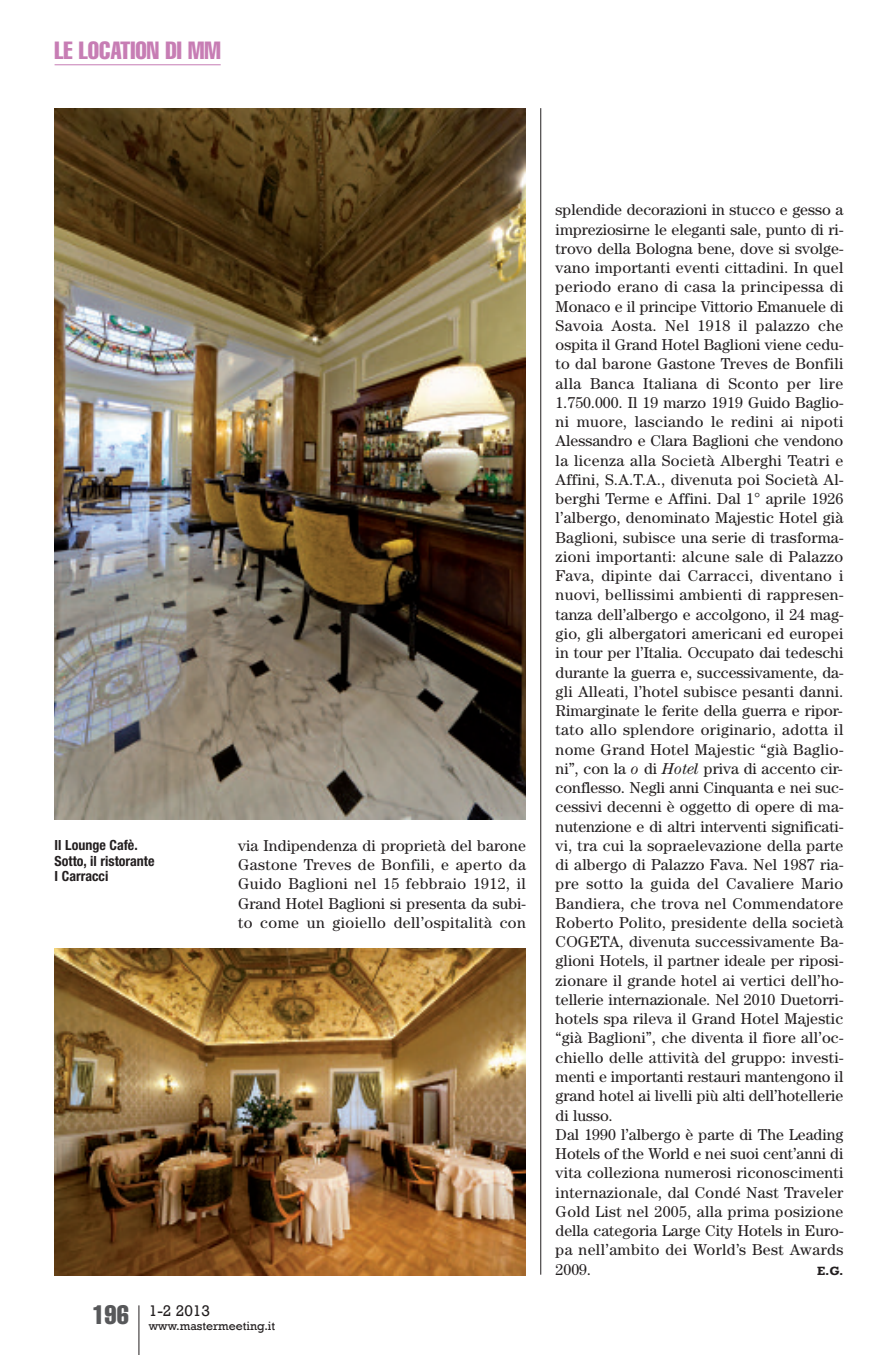
<style>
.page{position:relative;width:893px;height:1355px;background:#fff}
.page>*{position:absolute;margin:0;border:0;box-sizing:border-box;transform-origin:0 0}
.t1{font:extra-condensed 24.5px "Helvetica";color:#c77db4}
.t2{font:15.75px/19.2px "Century";letter-spacing:.01em;color:#231f20;text-align:justify}
.t3{font:15.75px "Rockwell";color:#231f20}
.t4{font:700 condensed 14px/15.8px "Helvetica Neue";color:#231f20}
.t5{font:12.25px "Rockwell";color:#231f20}
.t6{font:700 12.25px "Rockwell";color:#231f20}
.s1{font-style:italic}
</style>
<div class="page">
<hr style="left:138px;top:1305px;width:1px;height:49px;background:#231f20">
<hr style="left:55px;top:64px;width:166px;height:1px;background:#c77db4">
<hr style="left:540px;top:108px;width:1px;height:1166px;background:#231f20">
<img style="left:55px;top:108px;width:471px;height:711px">
<img style="left:55px;top:948px;width:471px;height:327px">
<h1 class="t1" style="left:55px;top:42px;width:168px">LE LOCATION DI MM</h1>
<p class="t4" style="left:55px;top:838px;width:101px">Il Lounge Cafè.<br>Sotto, il ristorante<br>I Carracci</p>
<p class="t2" style="left:238px;top:837px;width:289px">via Indipendenza di proprietà del barone Gastone Treves de Bonfili, e aperto da Guido Baglioni nel 15 febbraio 1912, il Grand Hotel Baglioni si presenta da subi&shy;to come un gioiello dell’ospitalità con</p>
<p class="t5" style="left:92px;top:1318px;width:184px"><sup>196</sup> www.mastermeeting.it</p>
<p class="t3" style="left:149px;top:1300px;width:63px">1-2 2013</p>
<p class="t2" style="left:556px;top:202px;width:289px;text-align:left">splendide decorazioni in stucco e gesso a impreziosirne le eleganti sale, punto di ri&shy;trovo della Bologna bene, dove si svolge&shy;vano importanti eventi cittadini. In quel periodo erano di casa la principessa di Monaco e il principe Vittorio Emanuele di Savoia Aosta. Nel 1918 il palazzo che ospita il Grand Hotel Baglioni viene cedu&shy;to dal barone Gastone Treves de Bonfili alla Banca Italiana di Sconto per lire 1.750.000. Il 19 marzo 1919 Guido Baglio&shy;ni muore, lasciando le redini ai nipoti Alessandro e Clara Baglioni che vendono la licenza alla Società Alberghi Teatri e Affini, S.A.T.A., divenuta poi Società Al&shy;berghi Terme e Affini. Dal 1° aprile 1926 l’albergo, denominato Majestic Hotel già Baglioni, subisce una serie di trasforma&shy;zioni importanti: alcune sale di Palazzo Fava, dipinte dai Carracci, diventano i nuovi, bellissimi ambienti di rappresen&shy;tanza dell’albergo e accolgono, il 24 mag&shy;gio, gli albergatori americani ed europei in tour per l’Italia. Occupato dai tedeschi durante la guerra e, successivamente, da&shy;gli Alleati, l’hotel subisce pesanti danni.<br>Rimarginate le ferite della guerra e ripor&shy;tato allo splendore originario, adotta il nome Grand Hotel Majestic “già Baglio&shy;ni”, con la <span class="s1">o</span> di <span class="s1">Hotel</span> priva di accento cir&shy;conflesso. Negli anni Cinquanta e nei suc&shy;cessivi decenni è oggetto di opere di ma&shy;nutenzione e di altri interventi significati&shy;vi, tra cui la sopraelevazione della parte di albergo di Palazzo Fava. Nel 1987 ria&shy;pre sotto la guida del Cavaliere Mario Bandiera, che trova nel Commendatore Roberto Polito, presidente della società COGETA, divenuta successivamente Ba&shy;glioni Hotels, il partner ideale per riposi&shy;zionare il grande hotel ai vertici dell’ho&shy;tellerie internazionale. Nel 2010 Duetorri&shy;hotels spa rileva il Grand Hotel Majestic “già Baglioni”, che diventa il fiore all’oc&shy;chiello delle attività del gruppo: investi&shy;menti e importanti restauri mantengono il grand hotel ai livelli più alti dell’hotellerie di lusso.<br>Dal 1990 l’albergo è parte di The Leading Hotels of the World e nei suoi cent’anni di vita colleziona numerosi riconoscimenti internazionale, dal Condé Nast Traveler Gold List nel 2005, alla prima posizione della categoria Large City Hotels in Euro&shy;pa nell’ambito dei World’s Best Awards 2009.</p>
<p class="t6" style="left:817px;top:1262px;width:28px">E.G.</p>
</div>
